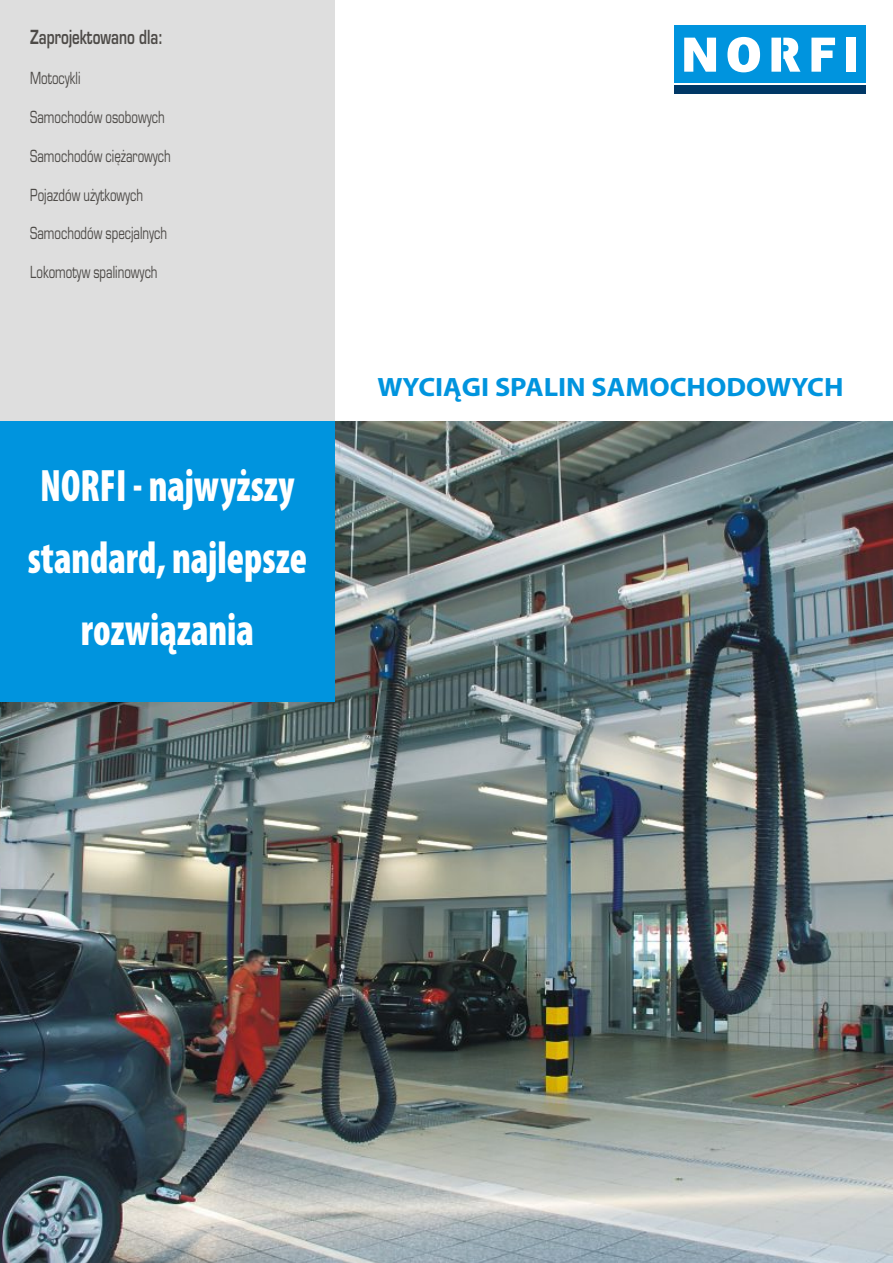
<style>
.page{position:relative;width:893px;height:1263px;background:#fff}
.page>*{position:absolute;margin:0;border:0;box-sizing:border-box;transform-origin:0 0}
.t1{font:900 condensed 45.6px/71.8px "Myriad Pro";color:#fff;text-align:center;scale:.85 1}
.t2{font:700 26.55px "Myriad Pro";color:#0094de;scale:1.06 1}
.t3{font:700 18.9px "Euromode";color:#4d4a47;scale:.71 1}
.t4{font:16.2px "Euromode";color:#4d4a47;scale:.71 1}
</style>
<div class="page">
<img style="left:0;top:421px;width:893px;height:842px">
<div style="left:0;top:0;width:335px;height:421px;background:#dedede"></div>
<div style="left:0;top:421px;width:335px;height:280px;background:#0094de"></div>
<div style="left:675px;top:85px;width:191px;height:9px;background:#003866"></div>
<div style="left:675px;top:25px;width:191px;height:58px;background:#0094de"></div>
<svg style="left:727px;top:37px;width:33px;height:35px"></svg>
<svg style="left:771px;top:38px;width:29px;height:34px"></svg>
<svg style="left:811px;top:38px;width:24px;height:34px"></svg>
<div style="left:846px;top:38px;width:10px;height:34px;background:#fff"></div>
<svg style="left:684px;top:38px;width:32px;height:34px"></svg>
<p class="t3" style="left:30px;top:29px;width:189px">Zaprojektowano dla:</p>
<p class="t4" style="left:30px;top:72px;width:72px">Motocykli</p>
<p class="t4" style="left:30px;top:110px;width:191px">Samochodów osobowych</p>
<p class="t4" style="left:30px;top:149px;width:200px">Samochodów ciężarowych</p>
<p class="t4" style="left:30px;top:188px;width:161px">Pojazdów użytkowych</p>
<p class="t4" style="left:30px;top:227px;width:195px">Samochodów specjalnych</p>
<p class="t4" style="left:30px;top:266px;width:181px">Lokomotyw spalinowych</p>
<h1 class="t1" style="left:28px;top:453px;width:330px">NORFI - najwyższy standard, najlepsze rozwiązania</h1>
<h2 class="t2" style="left:377px;top:376px;width:441px">WYCIĄGI SPALIN SAMOCHODOWYCH</h2>
</div>
